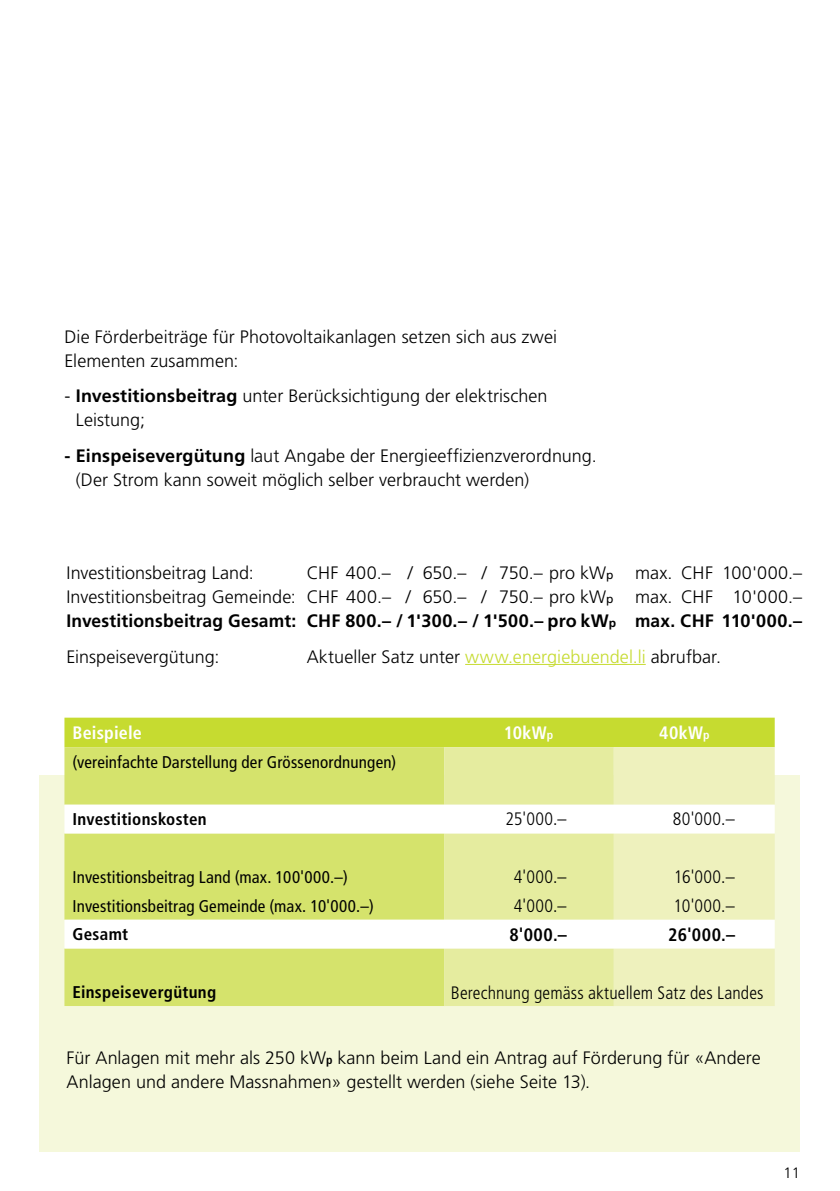
<style>
.page{position:relative;width:840px;height:1191px;background:#fff}
.page>*{position:absolute;margin:0;border:0;box-sizing:border-box;transform-origin:0 0}
.t1{font:300 18px/24px "Frutiger";letter-spacing:.005em;color:#000}
.t2{font:300 condensed 18px "Frutiger LT Std";letter-spacing:.01em;color:#000}
.t3{font:300 18px "Frutiger LT Std";letter-spacing:.005em;color:#000}
.t4{font:700 condensed 18px "Frutiger LT Std";letter-spacing:.01em;color:#fff}
.t5{font:700 condensed 18px "Frutiger LT Std";letter-spacing:.03em;color:#000}
.t6{font:condensed 17px/28.8px "Frutiger LT Std";letter-spacing:.01em;color:#000}
.t7{font:700 condensed 17px "Frutiger LT Std";letter-spacing:.015em;color:#000}
.t8{font:300 15px "Frutiger";color:#000}
.s1{font-weight:700}
.s2{font-weight:400;font-size:12px}
.s3{font-weight:700;font-size:12px}
.s4{color:#c6db30}
.s5{font-size:12px}
.s6{font-family:"Frutiger LT Std";font-weight:700;font-stretch:condensed;font-size:12px}
</style>
<div class="page">
<div style="left:40px;top:775px;width:759px;height:376px;background:#f5f8db"></div>
<div style="left:64px;top:717px;width:710px;height:30px;background:#c6db30"></div>
<div style="left:64px;top:747px;width:380px;height:259px;background:#d5e36c"></div>
<div style="left:444px;top:747px;width:169px;height:259px;background:#e5ec9f"></div>
<div style="left:613px;top:747px;width:161px;height:259px;background:#eef1bd"></div>
<svg style="left:64px;top:804px;width:710px;height:144px;background:#ebf1b9"></svg>
<hr style="left:465px;top:664px;width:180px;height:1px;background:#c6db30">
<p class="t1" style="left:64px;top:324px;width:494px">Die Förderbeiträge für Photovoltaikanlagen setzen sich aus zwei<br>Elementen zusammen:</p>
<p class="t1" style="left:76px;top:384px;width:473px;text-indent:-11px">- <span class="s1">Investitionsbeitrag</span> unter Berücksichtigung der elektrischen<br>Leistung;</p>
<p class="t1" style="left:76px;top:443px;width:522px;text-indent:-11px"><span class="s1">- Einspeisevergütung</span> laut Angabe der Energieeffizienzverordnung. (Der Strom kann soweit möglich selber verbraucht werden)</p>
<p class="t1" style="left:66px;top:561px;width:736px;text-align:justify;text-indent:240px">CHF 400.– / 650.– / 750.– pro kW<span class="s2">p</span> max. CHF 100'000.– Investitionsbeitrag Gemeinde: CHF 400.– / 650.– / 750.– pro kW<span class="s2">p</span> max. CHF 10'000.– <span class="s1">Investitionsbeitrag Gesamt: CHF 800.– / 1'300.– / 1'500.– pro kW</span><span class="s3">p</span> <span class="s1">max. CHF 110'000.–</span></p>
<p class="t3" style="left:66px;top:646px;width:154px">Einspeisevergütung:</p>
<p class="t3" style="left:306px;top:646px;width:416px">Aktueller Satz unter <span class="s4">www.energiebuendel.li</span> abrufbar.</p>
<p class="t1" style="left:66px;top:561px;width:189px">Investitionsbeitrag Land:</p>
<p class="t4" style="left:72px;top:722px;width:71px">Beispiele</p>
<p class="t4" style="left:503px;top:722px;width:51px">10kW<span class="s5">p</span></p>
<p class="t4" style="left:659px;top:722px;width:52px">40kW<span class="s5">p</span></p>
<p class="t6" style="left:72px;top:747px;width:325px">(vereinfachte Darstellung der Grössenordnungen)</p>
<p class="t7" style="left:72px;top:809px;width:136px">Investitionskosten</p>
<p class="t2" style="left:505px;top:809px;width:62px">25'000.–</p>
<p class="t2" style="left:672px;top:809px;width:63px">80'000.–</p>
<p class="t6" style="left:72px;top:862px;width:303px">Investitionsbeitrag Land (max. 100'000.–)<br>Investitionsbeitrag Gemeinde (max. 10'000.–)</p>
<p class="t7" style="left:72px;top:924px;width:57px">Gesamt</p>
<p class="t2" style="left:513px;top:867px;width:54px">4'000.–</p>
<p class="t2" style="left:673px;top:867px;width:62px">16'000.–</p>
<p class="t2" style="left:513px;top:896px;width:54px">4'000.–</p>
<p class="t2" style="left:673px;top:896px;width:63px">10'000.–</p>
<p class="t5" style="left:509px;top:924px;width:59px">8'000.–</p>
<p class="t5" style="left:668px;top:924px;width:68px">26'000.–</p>
<p class="t7" style="left:72px;top:982px;width:145px">Einspeisevergütung</p>
<p class="t2" style="left:450px;top:982px;width:314px">Berechnung gemäss aktuellem Satz des Landes</p>
<p class="t1" style="left:66px;top:1045px;width:695px">Für Anlagen mit mehr als 250 kW<span class="s6">p</span> kann beim Land ein Antrag auf Förderung für «Andere<br>Anlagen und andere Massnahmen» gestellt werden (siehe Seite 13).</p>
<p class="t8" style="left:783px;top:1164px;width:18px">11</p>
</div>
